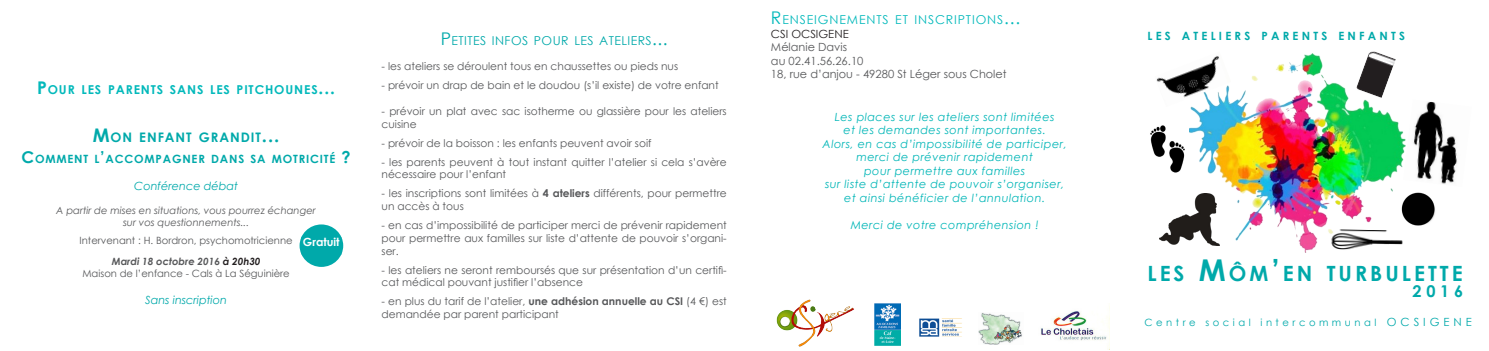
<style>
.page{position:relative;width:1489px;height:351px;background:#fff}
.page>*{position:absolute;margin:0;border:0;box-sizing:border-box;transform-origin:0 0}
.t1{font:700 21px "Century Gothic";letter-spacing:.145em;color:#00a9aa}
.t2{font:700 16.25px "Century Gothic";color:#00a9aa}
.t3{font:700 13.12px "Century Gothic";letter-spacing:.07em;color:#00a9aa}
.t4{font:700 12.25px "Century Gothic";letter-spacing:.07em;color:#03b9bb}
.t5{font:12.25px "Century Gothic";letter-spacing:.07em;color:#03b9bb}
.t6{font:12.25px "Century Gothic";letter-spacing:.035em;color:#00a9aa}
.t7{font:700 11.38px "Century Gothic";letter-spacing:.07em;color:#00a9aa}
.t8{font:700 11.38px "Century Gothic";letter-spacing:.285em;color:#00a9aa}
.t9{font:italic 11.25px "Century Gothic";letter-spacing:.04em;color:#00b6b7}
.t10{font:11.25px "Century Gothic";color:#57585a}
.t11{font:italic 11.25px "Century Gothic";color:#00a9aa}
.t12{font:11.25px "Century Gothic";color:#231f20}
.t13{font:700 11.25px "Century Gothic";color:#fff}
.t14{font:10.62px/12.8px "Century Gothic";color:#57585a}
.t15{font:10px "Century Gothic";color:#57585a}
.t16{font:italic 10px "Century Gothic";color:#57585a}
.t17{font:10px "Century Gothic";letter-spacing:.35em;color:#00a9aa}
.t18{font:italic 700 10px "Century Gothic";color:#57585a}
.s1{font-size:17.5px}
.s2{font-size:18.75px}
.s3{font-size:16.25px}
.s4{color:#231f20}
.s5{font-weight:700}
.s6{font-size:30px}
.s7{font-style:inherit}
.s8{font-size:11.25px}
</style>
<div class="page">
<img style="left:776px;top:299px;width:78px;height:48px">
<img style="left:978px;top:313px;width:44px;height:32px">
<img style="left:919px;top:318px;width:43px;height:18px">
<img style="left:874px;top:303px;width:26px;height:42px">
<img style="left:1041px;top:311px;width:68px;height:38px">
<img style="left:1189px;top:54px;width:214px;height:198px">
<img style="left:1323px;top:229px;width:79px;height:23px">
<img style="left:1156px;top:54px;width:74px;height:53px">
<img style="left:1396px;top:187px;width:39px;height:43px">
<img style="left:1351px;top:51px;width:47px;height:49px">
<img style="left:1159px;top:193px;width:60px;height:53px">
<img style="left:1402px;top:100px;width:55px;height:87px">
<img style="left:1150px;top:125px;width:35px;height:48px">
<div style="left:299px;top:224px;width:44px;height:43px;background:#00a9aa;border-radius:50%"></div>
<p class="t4" style="left:37px;top:80px;width:299px"><span class="s1">P</span>OUR LES PARENTS SANS LES PITCHOUNES<span class="s1">...</span></p>
<p class="t3" style="left:93px;top:127px;width:188px"><span class="s2">M</span>ON ENFANT GRANDIT<span class="s2">...</span></p>
<p class="t7" style="left:22px;top:150px;width:331px"><span class="s3">C</span>OMMENT L<span class="s3">’</span>ACCOMPAGNER DANS SA MOTRICITÉ <span class="s3">?</span></p>
<p class="t11" style="left:134px;top:178px;width:105px">Conférence débat</p>
<p class="t16" style="left:56px;top:203px;width:261px">A partir de mises en situations, vous pourrez échanger</p>
<p class="t16" style="left:123px;top:215px;width:127px">sur vos questionnements...</p>
<p class="t15" style="left:80px;top:233px;width:214px">Intervenant : H. Bordron, psychomotricienne</p>
<p class="t18" style="left:112px;top:254px;width:150px">Mardi 18 octobre 2016 <span class="s4">à 20h30</span></p>
<p class="t15" style="left:82px;top:266px;width:209px">Maison de l’enfance - Cals à La Séguinière</p>
<p class="t11" style="left:145px;top:292px;width:83px">Sans inscription</p>
<p class="t13" style="left:303px;top:234px;width:38px">Gratuit</p>
<p class="t6" style="left:441px;top:32px;width:228px"><span class="s1">P</span>ETITES INFOS POUR LES ATELIERS<span class="s1">...</span></p>
<p class="t14" style="left:381px;top:60px;width:298px">- les ateliers se déroulent tous en chaussettes ou pieds nus</p>
<p class="t14" style="left:381px;top:79px;width:338px">- prévoir un drap de bain et le doudou (s’il existe) de votre enfant</p>
<p class="t14" style="left:381px;top:104px;width:347px">- prévoir un plat avec sac isotherme ou glassière pour les ateliers cuisine</p>
<p class="t14" style="left:381px;top:136px;width:271px">- prévoir de la boisson : les enfants peuvent avoir soif</p>
<p class="t14" style="left:381px;top:155px;width:347px">- les parents peuvent à tout instant quitter l’atelier si cela s’avère nécessaire pour l’enfant</p>
<p class="t14" style="left:381px;top:187px;width:347px">- les inscriptions sont limitées à <span class="s5">4 ateliers</span> différents, pour permettre un accès à tous</p>
<p class="t14" style="left:381px;top:219px;width:347px;text-align:justify">- en cas d’impossibilité de participer merci de prévenir rapidement pour permettre aux familles sur liste d’attente de pouvoir s’organi&shy;ser.</p>
<p class="t14" style="left:381px;top:263px;width:347px">- les ateliers ne seront remboursés que sur présentation d’un certifi&shy;cat médical pouvant justifier l’absence</p>
<p class="t14" style="left:381px;top:295px;width:347px">- en plus du tarif de l’atelier, <span class="s5">une adhésion annuelle au CSI</span> (4 €) est demandée par parent participant</p>
<p class="t5" style="left:771px;top:11px;width:251px"><span class="s1">R</span> ENSEIGNEMENTS ET INSCRIPTIONS<span class="s1">...</span></p>
<p class="t12" style="left:771px;top:26px;width:79px">CSI OCSIGENE</p>
<p class="t10" style="left:771px;top:39px;width:78px">Mélanie Davis</p>
<p class="t10" style="left:771px;top:53px;width:94px">au 02.41.56.26.10</p>
<p class="t10" style="left:771px;top:66px;width:237px">18, rue d’anjou - 49280 St Léger sous Cholet</p>
<p class="t9" style="left:834px;top:109px;width:221px">Les places sur les ateliers sont limitées</p>
<p class="t9" style="left:843px;top:122px;width:204px">et les demandes sont importantes.</p>
<p class="t9" style="left:822px;top:136px;width:246px">Alors, en cas d’impossibilité de participer,</p>
<p class="t9" style="left:856px;top:149px;width:178px">merci de prévenir rapidement</p>
<p class="t9" style="left:864px;top:163px;width:162px">pour permettre aux familles</p>
<p class="t9" style="left:825px;top:176px;width:241px">sur liste d’attente de pouvoir s’organiser,</p>
<p class="t9" style="left:844px;top:190px;width:202px">et ainsi bénéficier de l’annulation.</p>
<p class="t9" style="left:850px;top:217px;width:189px">Merci de votre compréhension !</p>
<p class="t8" style="left:1147px;top:27px;width:259px">LES ATELIERS PARENTS ENFANTS</p>
<p class="t1" style="left:1147px;top:257px;width:317px">LES <span class="s6">M</span>ÔM<span class="s6">’</span>EN TURBULETTE</p>
<p class="t2" style="left:1412px;top:279px;width:52px">2016</p>
<p class="t17" style="left:1144px;top:315px;width:254px"><span class="s7">C</span> entre social intercommunal <span class="s8">OCSIGENE</span></p>
</div>
